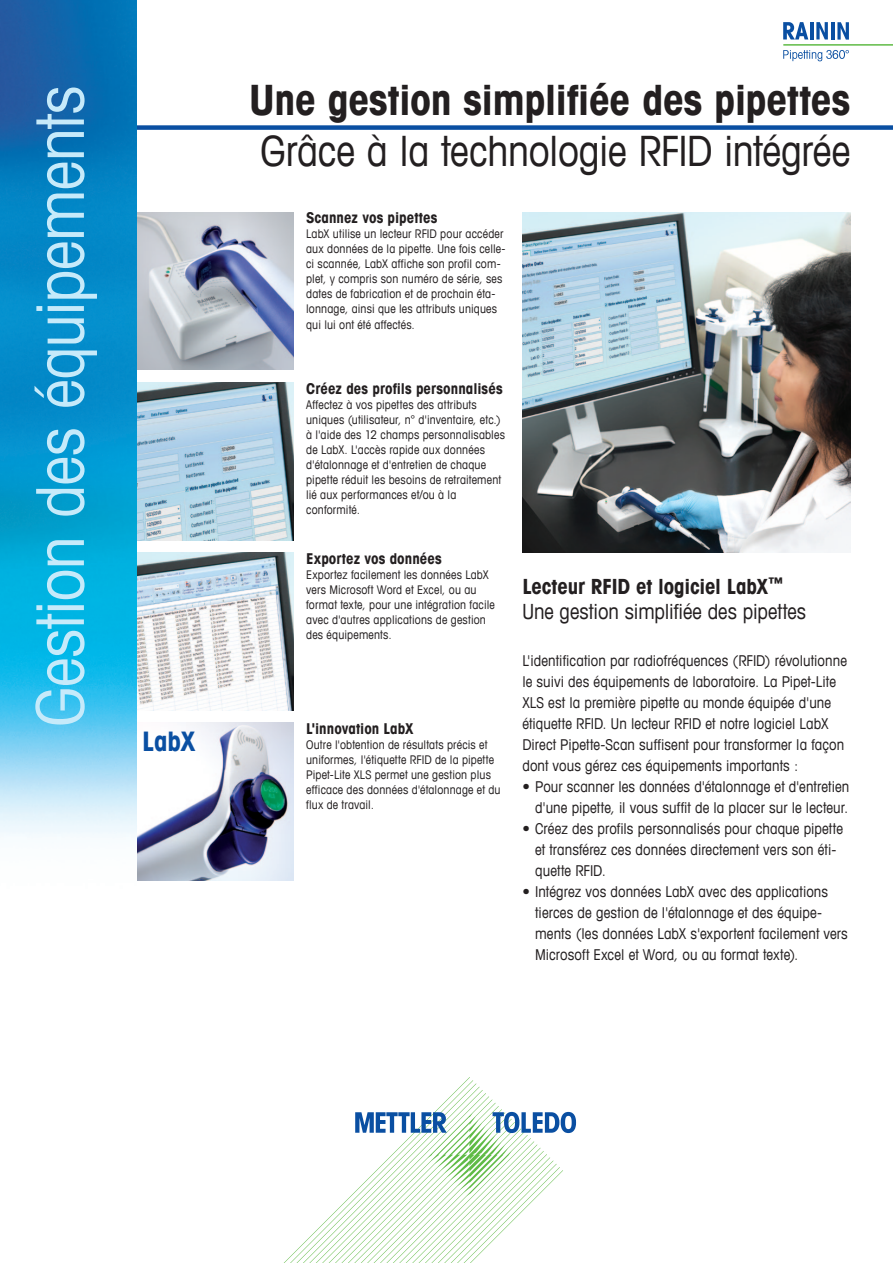
<style>
.page{position:relative;width:893px;height:1263px;background:#fff}
.page>*{position:absolute;margin:0;border:0;box-sizing:border-box;transform-origin:0 0}
.t1{font:condensed 66px "Avant Garde Com";letter-spacing:-.01em;color:#c6eafa}
.t2{font:700 condensed 42px "Avant Garde Com";letter-spacing:-.01em;color:#231f20}
.t3{font:condensed 42px "Avant Garde Com";letter-spacing:-.01em;color:#231f20}
.t4{font:700 condensed 27px "Avant Garde Com";color:#0a4fa2}
.t5{font:condensed 21px/25.5px "Avant Garde Com";color:#231f20}
.t6{font:condensed 15px/21px "Avant Garde Com";letter-spacing:.005em;color:#231f20}
.t7{font:700 condensed 15px "Avant Garde Com";letter-spacing:.005em;color:#231f20}
.t8{font:condensed 12px/15px "Avant Garde Com";letter-spacing:.015em;color:#231f20}
.s1{font-weight:700}
</style>
<div class="page">
<div style="left:111px;top:125px;width:782px;height:5px;background:#0a4fa2"></div>
<svg style="left:284px;top:1077px;width:292px;height:186px"></svg>
<img style="left:136px;top:383px;width:157px;height:157px">
<img style="left:136px;top:723px;width:157px;height:157px">
<hr style="left:783px;top:44px;width:110px;height:2px;background:#60bb46">
<svg style="left:783px;top:22px;width:25px;height:17px"></svg>
<hr style="left:810px;top:22px;width:3px;height:17px;background:#0a4fa2">
<svg style="left:816px;top:22px;width:12px;height:17px"></svg>
<hr style="left:831px;top:22px;width:4px;height:18px;background:#0a4fa2">
<svg style="left:837px;top:22px;width:12px;height:18px"></svg>
<svg style="left:783px;top:50px;width:66px;height:11px"></svg>
<img style="left:523px;top:213px;width:327px;height:340px">
<img style="left:136px;top:553px;width:157px;height:157px">
<img style="left:136px;top:213px;width:157px;height:157px">
<img style="left:0;top:0;width:136px;height:838px">
<h1 class="t1" style="left:19px;top:727px;width:643px;rotate:-90deg">Gestion des équipements</h1>
<h3 class="t4" style="left:142px;top:724px;width:55px">LabX</h3>
<h2 class="t2" style="left:249px;top:73px;width:603px">Une gestion simplifiée des pipettes</h2>
<h2 class="t3" style="left:261px;top:125px;width:591px">Grâce à la technologie RFID intégrée</h2>
<p class="t7" style="left:306px;top:208px;width:133px">Scannez vos pipettes</p>
<p class="t8" style="left:306px;top:226px;width:201px">LabX utilise un lecteur RFID pour accéder aux données de la pipette. Une fois celle&shy;ci scannée, LabX affiche son profil com&shy;plet, y compris son numéro de série, ses dates de fabrication et de prochain éta&shy;lonnage, ainsi que les attributs uniques qui lui ont été affectés.</p>
<p class="t7" style="left:306px;top:379px;width:198px">Créez des profils personnalisés</p>
<p class="t8" style="left:306px;top:396px;width:200px">Affectez à vos pipettes des attributs uniques (utilisateur, n° d'inventaire, etc.) à l'aide des 12 champs personnalisables de LabX. L'accès rapide aux données d'étalonnage et d'entretien de chaque pipette réduit les besoins de retraitement lié aux performances et/ou à la conformité.</p>
<p class="t7" style="left:306px;top:549px;width:137px">Exportez vos données</p>
<p class="t8" style="left:306px;top:567px;width:190px">Exportez facilement les données LabX vers Microsoft Word et Excel, ou au format texte, pour une intégration facile avec d'autres applications de gestion des équipements.</p>
<p class="t7" style="left:306px;top:719px;width:109px">L'innovation LabX</p>
<p class="t8" style="left:306px;top:737px;width:196px">Outre l'obtention de résultats précis et uniformes, l'étiquette RFID de la pipette Pipet-Lite XLS permet une gestion plus efficace des données d'étalonnage et du flux de travail.</p>
<h3 class="t5" style="left:522px;top:573px;width:285px"><span class="s1">Lecteur RFID et logiciel LabX</span><sup>™<br></sup>Une gestion simplifiée des pipettes</h3>
<p class="t6" style="left:522px;top:649px;width:326px">L'identification par radiofréquences (RFID) révolutionne le suivi des équipements de laboratoire. La Pipet-Lite XLS est la première pipette au monde équipée d'une étiquette RFID. Un lecteur RFID et notre logiciel LabX Direct Pipette-Scan suffisent pour transformer la façon dont vous gérez ces équipements importants :</p>
<p class="t6" style="left:522px;top:775px;width:328px;text-align:right">• Pour scanner les données d'étalonnage et d'entretien d'une pipette, il vous suffit de la placer sur le lecteur.</p>
<p class="t6" style="left:535px;top:817px;width:309px;text-indent:-13px">• Créez des profils personnalisés pour chaque pipette et transférez ces données directement vers son éti&shy;quette RFID.</p>
<p class="t6" style="left:535px;top:880px;width:314px;text-indent:-13px">• Intégrez vos données LabX avec des applications tierces de gestion de l'étalonnage et des équipe&shy;ments (les données LabX s'exportent facilement vers Microsoft Excel et Word, ou au format texte).</p>
</div>
